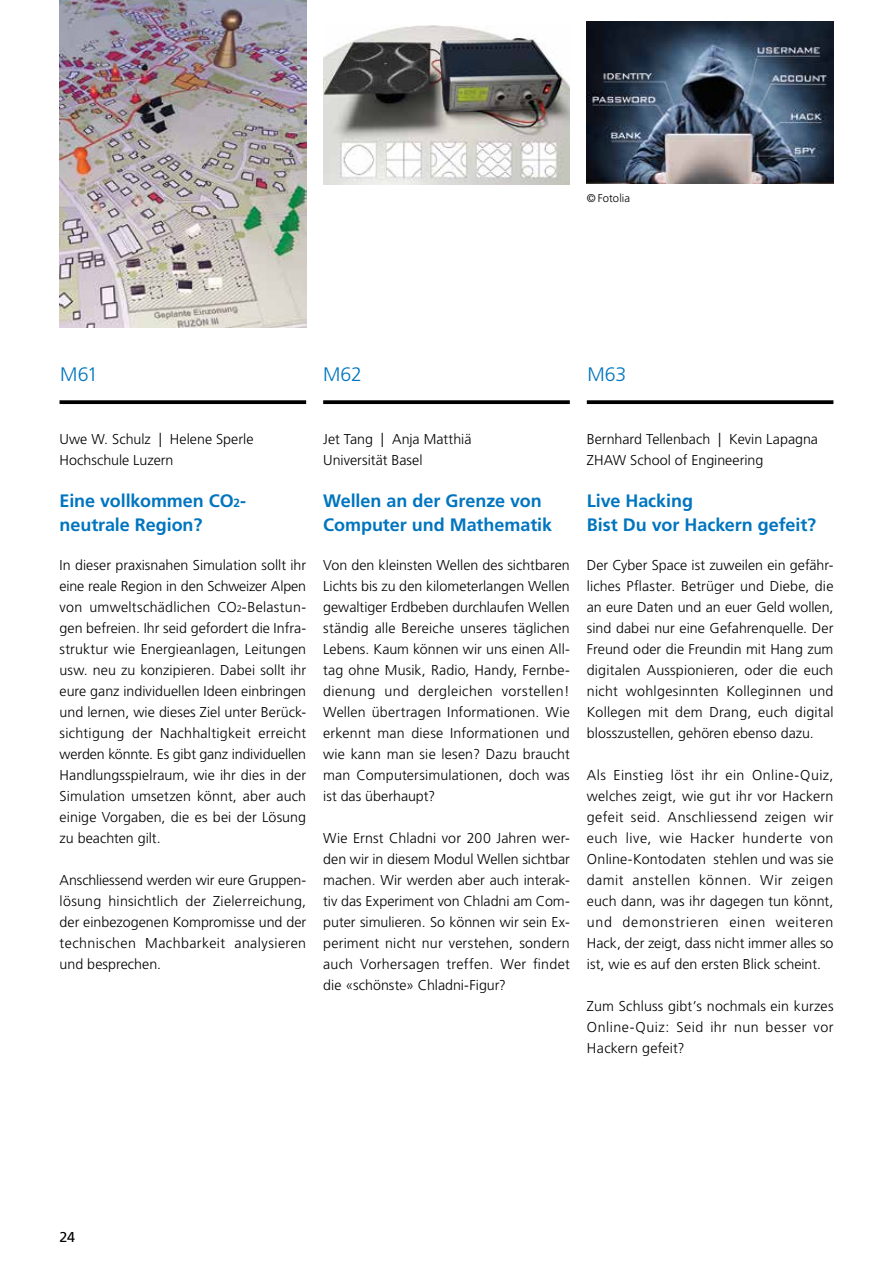
<style>
.page{position:relative;width:893px;height:1263px;background:#fff}
.page>*{position:absolute;margin:0;border:0;box-sizing:border-box;transform-origin:0 0}
.t1{font:300 19.5px "Frutiger CE";letter-spacing:-.005em;color:#0075bf}
.t2{font:700 18px/24px "Frutiger CE";color:#0075bf}
.t3{font:300 14.25px/21px "Frutiger CE";letter-spacing:.005em;color:#000;text-align:justify}
.t4{font:14.25px "Frutiger";color:#000}
.t5{font:300 11.25px "Frutiger CE";letter-spacing:.005em;color:#000}
.s1{font-size:11.85px}
.s2{font-size:9.45px}
.s3{color:#fff}
</style>
<div class="page">
<img style="left:587px;top:21px;width:246px;height:163px">
<img style="left:323px;top:26px;width:247px;height:158px">
<img style="left:60px;top:0;width:246px;height:327px">
<svg style="left:587px;top:400px;width:246px;height:4px"></svg>
<svg style="left:60px;top:400px;width:246px;height:4px"></svg>
<svg style="left:323px;top:400px;width:247px;height:4px"></svg>
<p class="t5" style="left:587px;top:191px;width:45px">© Fotolia</p>
<h1 class="t1" style="left:60px;top:363px;width:39px">M61</h1>
<h1 class="t1" style="left:323px;top:363px;width:40px">M62</h1>
<h1 class="t1" style="left:587px;top:363px;width:40px">M63</h1>
<p class="t3" style="left:60px;top:429px;width:195px">Uwe W. Schulz | Helene Sperle<br>Hochschule Luzern</p>
<p class="t2" style="left:60px;top:489px;width:188px">Eine vollkommen CO<span class="s1">2</span>- neutrale Region?</p>
<p class="t3" style="left:60px;top:555px;width:248px">In dieser praxisnahen Simulation sollt ihr eine reale Region in den Schweizer Alpen von umweltschädlichen CO<span class="s2">2</span>-Belastun&shy;gen befreien. Ihr seid gefordert die Infra&shy;struktur wie Energieanlagen, Leitungen usw. neu zu konzipieren. Dabei sollt ihr eure ganz individuellen Ideen einbringen und lernen, wie dieses Ziel unter Berück&shy;sichtigung der Nachhaltigkeit erreicht werden könnte. Es gibt ganz individuellen Handlungsspielraum, wie ihr dies in der Simulation umsetzen könnt, aber auch einige Vorgaben, die es bei der Lösung zu beachten gilt.</p>
<p class="t3" style="left:60px;top:870px;width:248px">Anschliessend werden wir eure Gruppen&shy;lösung hinsichtlich der Zielerreichung, der einbezogenen Kompromisse und der technischen Machbarkeit analysieren und besprechen.</p>
<p class="t3" style="left:323px;top:429px;width:150px">Jet Tang | Anja Matthiä<br>Universität Basel</p>
<p class="t2" style="left:323px;top:489px;width:230px">Wellen an der Grenze von<br>Computer und Mathematik</p>
<p class="t3" style="left:323px;top:555px;width:248px">Von den kleinsten Wellen des sichtbaren Lichts bis zu den kilometerlangen Wellen gewaltiger Erdbeben durchlaufen Wellen ständig alle Bereiche unseres täglichen Lebens. Kaum können wir uns einen All&shy;tag ohne Musik, Radio, Handy, Fernbe&shy;dienung und dergleichen vorstellen!<br>Wellen übertragen Informationen. Wie erkennt man diese Informationen und wie kann man sie lesen? Dazu braucht man Computersimulationen, doch was ist das überhaupt?</p>
<p class="t3" style="left:323px;top:828px;width:248px">Wie Ernst Chladni vor 200 Jahren wer&shy;den wir in diesem Modul Wellen sichtbar machen. Wir werden aber auch interak&shy;tiv das Experiment von Chladni am Com&shy;puter simulieren. So können wir sein Ex&shy;periment nicht nur verstehen, sondern auch Vorhersagen treffen. Wer findet die «schönste» Chladni-Figur?</p>
<p class="t3" style="left:587px;top:429px;width:233px">Bernhard Tellenbach | Kevin Lapagna<br>ZHAW School of Engineering</p>
<p class="t2" style="left:587px;top:489px;width:231px">Live Hacking<span class="s3">:<br></span>Bist Du vor Hackern gefeit?</p>
<p class="t3" style="left:587px;top:555px;width:248px">Der Cyber Space ist zuweilen ein gefähr&shy;liches Pflaster. Betrüger und Diebe, die an eure Daten und an euer Geld wollen, sind dabei nur eine Gefahrenquelle. Der Freund oder die Freundin mit Hang zum digitalen Ausspionieren, oder die euch nicht wohlgesinnten Kolleginnen und Kollegen mit dem Drang, euch digital blosszustellen, gehören ebenso dazu.</p>
<p class="t3" style="left:587px;top:765px;width:248px">Als Einstieg löst ihr ein Online-Quiz, welches zeigt, wie gut ihr vor Hackern gefeit seid. Anschliessend zeigen wir euch live, wie Hacker hunderte von Online-Kontodaten stehlen und was sie damit anstellen können. Wir zeigen euch dann, was ihr dagegen tun könnt, und demonstrieren einen weiteren Hack, der zeigt, dass nicht immer alles so ist, wie es auf den ersten Blick scheint.</p>
<p class="t3" style="left:587px;top:996px;width:248px">Zum Schluss gibt’s nochmals ein kurzes Online-Quiz: Seid ihr nun besser vor Hackern gefeit?</p>
<p class="t4" style="left:60px;top:1229px;width:17px">24</p>
</div>
